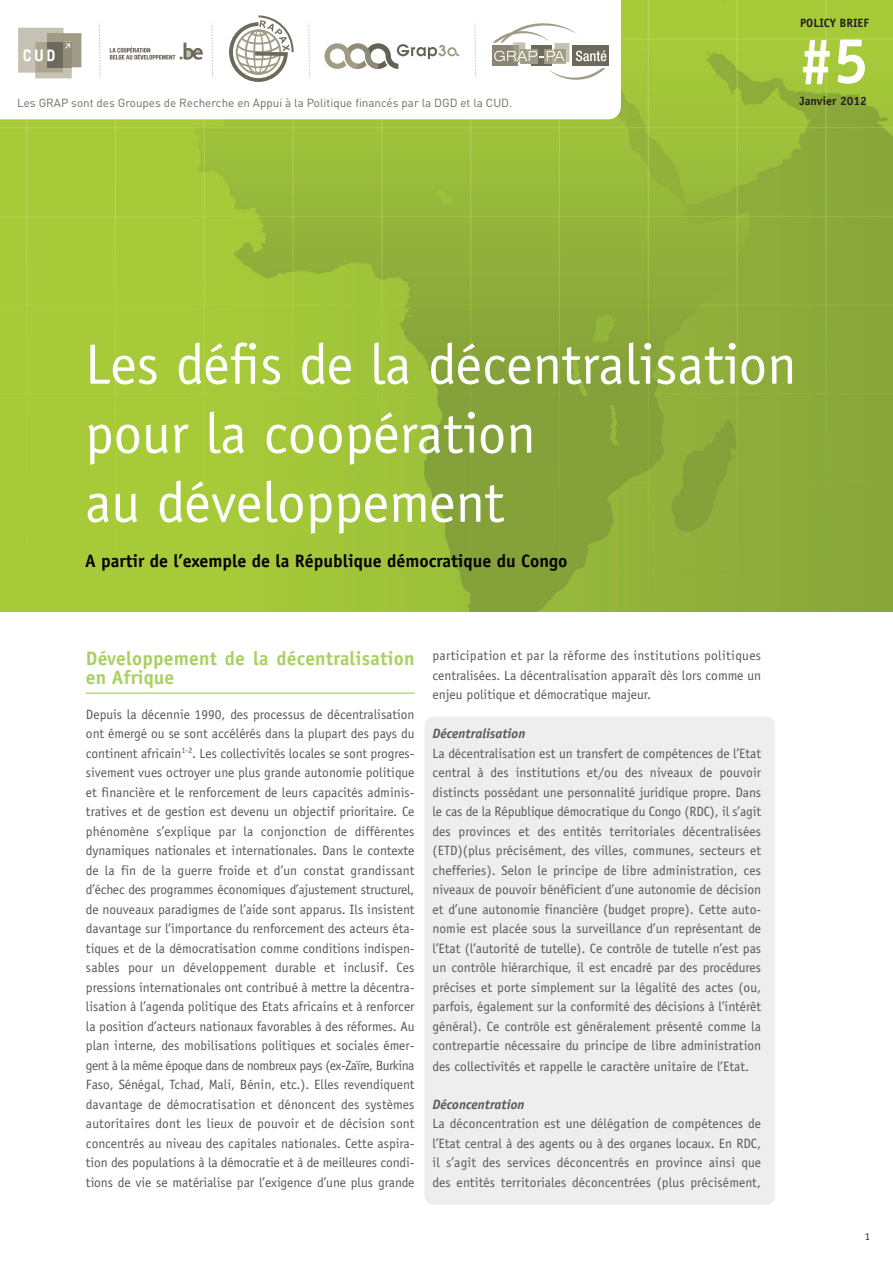
<style>
.page{position:relative;width:893px;height:1263px;background:#fff}
.page>*{position:absolute;margin:0;border:0;box-sizing:border-box;transform-origin:0 0}
.t1{font:700 60px "Officina Sans Std";color:#fff}
.t2{font:57px/69px "Officina Sans Std";color:#fff}
.t3{font:700 19.5px/19.5px "Officina Sans Std";letter-spacing:.01em;color:#a9d161}
.t4{font:700 18px "Officina Sans Std";color:#080302}
.t5{font:13.5px/19.5px "Officina Sans Std";color:#57585a;text-align:justify}
.t6{font:italic 700 13.5px "Officina Sans Std";color:#57585a}
.t7{font:700 12px "Officina Sans Std";color:#231f20}
.t8{font:11.7px "DIN Pro";color:#6e6a5b}
.t9{font:10.5px "Officina Sans Std";color:#231f20}
.s1{font-size:64.5px}
</style>
<div class="page">
<img style="left:0;top:0;width:893px;height:612px">
<svg style="left:0;top:0;width:621px;height:119px"></svg>
<svg style="left:325px;top:43px;width:134px;height:26px"></svg>
<svg style="left:229px;top:15px;width:65px;height:67px"></svg>
<div style="left:572px;top:45px;width:37px;height:21px;background:#6e6a5b"></div>
<svg style="left:493px;top:20px;width:113px;height:63px"></svg>
<svg style="left:18px;top:28px;width:63px;height:50px;background:#b8b4a5"></svg>
<div style="left:47px;top:33px;width:16px;height:9px;background:#a09b85"></div>
<svg style="left:211px;top:24px;width:2px;height:54px"></svg>
<svg style="left:308px;top:24px;width:2px;height:54px"></svg>
<svg style="left:474px;top:24px;width:2px;height:54px"></svg>
<svg style="left:99px;top:24px;width:2px;height:54px"></svg>
<svg style="left:110px;top:43px;width:93px;height:18px"></svg>
<div style="left:425px;top:717px;width:350px;height:488px;background:#eeeeef;border-radius:9px"></div>
<hr style="left:86px;top:693px;width:329px;height:1px;background:#94c83c">
<p class="t8" style="left:17px;top:98px;width:497px">Les GRAP sont des Groupes de Recherche en Appui à la Politique financés par la DGD et la CUD.</p>
<p class="t7" style="left:800px;top:18px;width:70px">POLICY BRIEF</p>
<h1 class="t1" style="left:800px;top:38px;width:71px">#<span class="s1">5</span></h1>
<p class="t7" style="left:799px;top:96px;width:69px">Janvier 2012</p>
<h2 class="t2" style="left:85px;top:334px;width:713px">Les défis de la décentralisation pour la coopération<br>au développement</h2>
<h3 class="t4" style="left:85px;top:554px;width:484px">A partir de l’exemple de la République démocratique du Congo</h3>
<h3 class="t3" style="left:86px;top:650px;width:330px">Développement de la décentralisation en Afrique</h3>
<p class="t5" style="left:86px;top:706px;width:330px">Depuis la décennie 1990, des processus de décentralisation ont émergé ou se sont accélérés dans la plupart des pays du continent africain<sup>1-2</sup>. Les collectivités locales se sont progres&shy;sivement vues octroyer une plus grande autonomie politique et financière et le renforcement de leurs capacités adminis&shy;tratives et de gestion est devenu un objectif prioritaire. Ce phénomène s’explique par la conjonction de différentes dynamiques nationales et internationales. Dans le contexte de la fin de la guerre froide et d’un constat grandissant d’échec des programmes économiques d’ajustement structurel, de nouveaux paradigmes de l’aide sont apparus. Ils insistent davantage sur l’importance du renforcement des acteurs éta&shy;tiques et de la démocratisation comme conditions indispen&shy;sables pour un développement durable et inclusif. Ces pressions internationales ont contribué à mettre la décentra&shy;lisation à l’agenda politique des Etats africains et à renforcer la position d’acteurs nationaux favorables à des réformes. Au plan interne, des mobilisations politiques et sociales émer&shy;gent à la même époque dans de nombreux pays (ex-Zaïre, Burkina Faso, Sénégal, Tchad, Mali, Bénin, etc.). Elles revendiquent davantage de démocratisation et dénoncent des systèmes autoritaires dont les lieux de pouvoir et de décision sont concentrés au niveau des capitales nationales. Cette aspira&shy;tion des populations à la démocratie et à de meilleures condi&shy;tions de vie se matérialise par l’exigence d’une plus grande</p>
<p class="t5" style="left:433px;top:647px;width:330px">participation et par la réforme des institutions politiques centralisées. La décentralisation apparaît dès lors comme un enjeu politique et démocratique majeur.</p>
<p class="t6" style="left:433px;top:729px;width:94px">Décentralisation</p>
<p class="t5" style="left:433px;top:745px;width:330px">La décentralisation est un transfert de compétences de l’Etat central à des institutions et/ou des niveaux de pouvoir distincts possédant une personnalité juridique propre. Dans le cas de la République démocratique du Congo (RDC), il s’agit des provinces et des entités territoriales décentralisées (ETD)(plus précisément, des villes, communes, secteurs et chefferies). Selon le principe de libre administration, ces niveaux de pouvoir bénéficient d’une autonomie de décision et d’une autonomie financière (budget propre). Cette auto&shy;nomie est placée sous la surveillance d’un représentant de l’Etat (l’autorité de tutelle). Ce contrôle de tutelle n’est pas un contrôle hiérarchique, il est encadré par des procédures précises et porte simplement sur la légalité des actes (ou, parfois, également sur la conformité des décisions à l’intérêt général). Ce contrôle est généralement présenté comme la contrepartie nécessaire du principe de libre administration des collectivités et rappelle le caractère unitaire de l’Etat.</p>
<p class="t6" style="left:433px;top:1099px;width:94px">Déconcentration</p>
<p class="t5" style="left:433px;top:1115px;width:330px">La déconcentration est une délégation de compétences de l’Etat central à des agents ou à des organes locaux. En RDC, il s’agit des services déconcentrés en province ainsi que des entités territoriales déconcentrées (plus précisément,</p>
<p class="t9" style="left:865px;top:1232px;width:7px">1</p>
</div>
